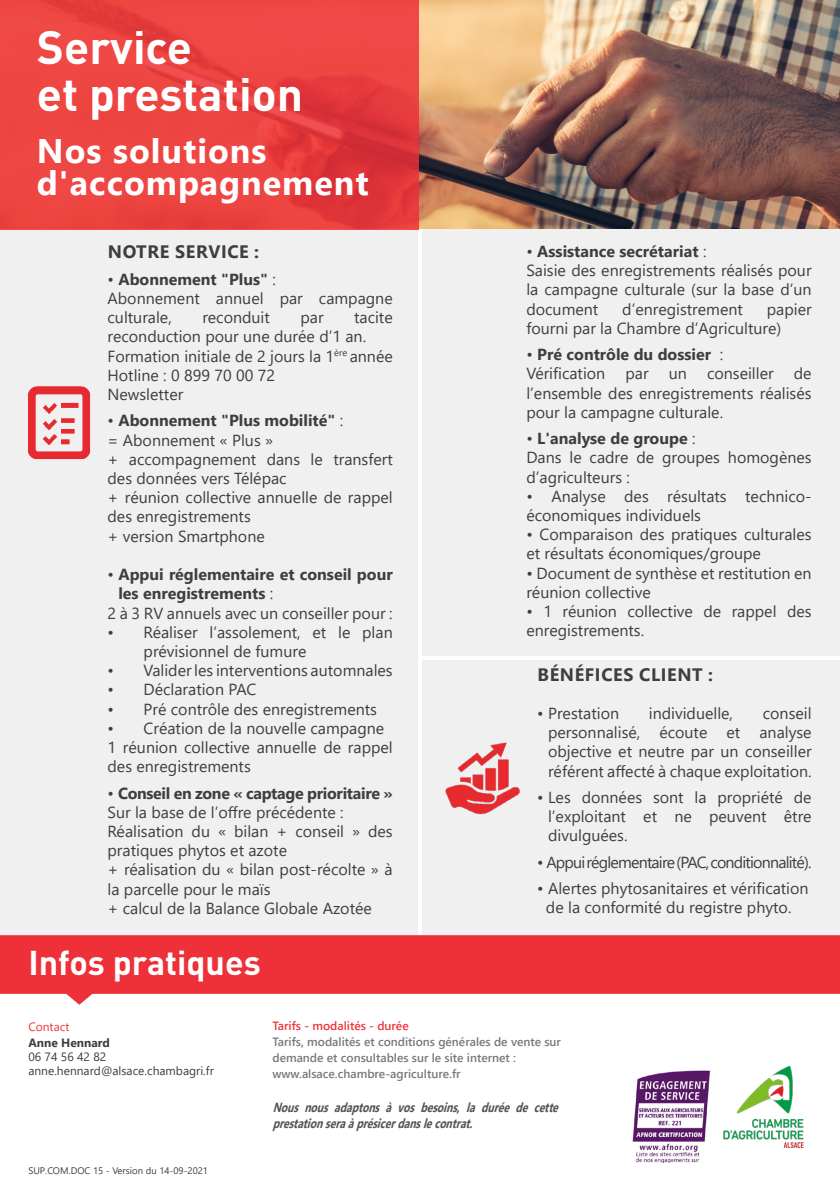
<style>
.page{position:relative;width:840px;height:1191px;background:#fff}
.page>*{position:absolute;margin:0;border:0;box-sizing:border-box;transform-origin:0 0}
.t1{font:700 46px/46.6px "DIN";color:#fff}
.t2{font:700 34px "Segoe UI";letter-spacing:.03em;color:#fff}
.t3{font:700 34px "DIN";color:#fff}
.t4{font:700 18px "Segoe UI";letter-spacing:.035em;color:#3e3e3f}
.t5{font:16px/19.2px "Segoe UI";color:#3e3e3f}
.t6{font:700 16px/19.2px "Segoe UI";color:#3e3e3f}
.t7{font:16px "Segoe UI";letter-spacing:-.05em;color:#3e3e3f}
.t8{font:700 16px "Segoe UI";letter-spacing:-.02em;color:#3e3e3f}
.t9{font:italic 700 13.2px/16px "Segoe UI";color:#535454;scale:.78 1}
.t10{font:600 12px/16px "Segoe UI";color:#76787b}
.t11{font:12px/14.4px "Segoe UI";color:#3e3e3f}
.t12{font:600 12px "Segoe UI";color:#ee343b}
.t13{font:700 12px "Segoe UI";color:#3e3e3f}
.t14{font:12px "Segoe UI";color:#ee343b}
.t15{font:9.6px "Segoe UI";color:#3e3e3f}
.s1{font-weight:400}
</style>
<div class="page">
<img style="left:418px;top:0;width:421px;height:230px">
<div style="left:0;top:230px;width:839px;height:721px;background:#f0f0f0"></div>
<hr style="left:418px;top:230px;width:3px;height:705px;background:#fff">
<svg style="left:0;top:0;width:418px;height:230px;background:#ea4240"></svg>
<svg style="left:0;top:935px;width:839px;height:69px;background:#f04e55"></svg>
<img style="left:632px;top:1065px;width:172px;height:97px">
<img style="left:445px;top:742px;width:75px;height:73px">
<img style="left:28px;top:386px;width:63px;height:74px">
<hr style="left:420px;top:656px;width:419px;height:3px;background:#fff">
<p class="t1" style="left:37px;top:22px;width:267px">Service<br>et prestation</p>
<p class="t2" style="left:37px;top:118px;width:231px">Nos solutions</p>
<p class="t2" style="left:37px;top:151px;width:333px">d'accompagnement</p>
<p class="t4" style="left:108px;top:235px;width:153px">NOTRE SERVICE :</p>
<p class="t6" style="left:107px;top:268px;width:170px"><span class="s1">•</span> Abonnement "Plus" <span class="s1">:</span></p>
<p class="t5" style="left:107px;top:287px;width:286px">Abonnement annuel par campagne culturale,</p>
<p class="t5" style="left:202px;top:306px;width:69px">reconduit</p>
<p class="t5" style="left:300px;top:306px;width:25px">par</p>
<p class="t5" style="left:107px;top:306px;width:286px;text-indent:246px">tacite reconduction pour une durée d’1 an.</p>
<p class="t5" style="left:107px;top:345px;width:286px">Formation initiale de 2 jours la 1<sup>ère</sup> année</p>
<p class="t5" style="left:107px;top:364px;width:169px">Hotline : 0 899 70 00 72</p>
<p class="t5" style="left:107px;top:383px;width:77px">Newsletter</p>
<p class="t6" style="left:107px;top:410px;width:237px"><span class="s1">•</span> Abonnement "Plus mobilité" <span class="s1">:</span></p>
<p class="t5" style="left:107px;top:429px;width:167px">= Abonnement « Plus »</p>
<p class="t5" style="left:107px;top:448px;width:286px">+ accompagnement dans le transfert des données vers Télépac</p>
<p class="t5" style="left:107px;top:486px;width:286px">+ réunion collective annuelle de rappel des enregistrements</p>
<p class="t5" style="left:107px;top:525px;width:159px">+ version Smartphone</p>
<p class="t6" style="left:118px;top:563px;width:275px;text-indent:-11px"><span class="s1">•</span> Appui réglementaire et conseil pour les enregistrements <span class="s1">:</span></p>
<p class="t5" style="left:107px;top:602px;width:286px">2 à 3 RV annuels avec un conseiller pour :</p>
<p class="t5" style="left:143px;top:621px;width:250px;text-indent:-36px">• Réaliser l’assolement, et le plan prévisionnel de fumure</p>
<p class="t5" style="left:107px;top:659px;width:286px">• Valider les interventions automnales</p>
<p class="t5" style="left:107px;top:678px;width:150px">• Déclaration PAC</p>
<p class="t5" style="left:107px;top:698px;width:271px">• Pré contrôle des enregistrements</p>
<p class="t5" style="left:107px;top:717px;width:278px">• Création de la nouvelle campagne</p>
<p class="t5" style="left:107px;top:736px;width:286px">1 réunion collective annuelle de rappel des enregistrements</p>
<p class="t8" style="left:107px;top:778px;width:286px"><span class="s1">•</span> Conseil en zone « captage prioritaire »</p>
<p class="t5" style="left:107px;top:801px;width:237px">Sur la base de l’offre précédente :</p>
<p class="t5" style="left:107px;top:820px;width:286px">Réalisation du « bilan + conseil » des pratiques phytos et azote</p>
<p class="t5" style="left:107px;top:858px;width:286px">+ réalisation du « bilan post-récolte » à la parcelle pour le maïs</p>
<p class="t5" style="left:107px;top:897px;width:266px">+ calcul de la Balance Globale Azotée</p>
<p class="t3" style="left:28px;top:941px;width:234px">Infos pratiques</p>
<p class="t6" style="left:526px;top:240px;width:181px"><span class="s1">•</span> Assistance secrétariat <span class="s1">:</span></p>
<p class="t5" style="left:526px;top:259px;width:286px;text-align:justify">Saisie des enregistrements réalisés pour la campagne culturale (sur la base d’un document</p>
<p class="t5" style="left:622px;top:298px;width:122px">d’enregistrement</p>
<p class="t5" style="left:526px;top:298px;width:286px;text-indent:240px">papier fourni par la Chambre d’Agriculture)</p>
<p class="t6" style="left:526px;top:344px;width:198px"><span class="s1">•</span> Pré contrôle du dossier <span class="s1">:</span></p>
<p class="t5" style="left:526px;top:363px;width:80px">Vérification</p>
<p class="t5" style="left:625px;top:363px;width:25px">par</p>
<p class="t5" style="left:668px;top:363px;width:20px">un</p>
<p class="t5" style="left:706px;top:363px;width:68px">conseiller</p>
<p class="t5" style="left:526px;top:363px;width:286px;text-align:justify;text-indent:267px">de l’ensemble des enregistrements réalisés pour la campagne culturale.</p>
<p class="t6" style="left:526px;top:428px;width:171px"><span class="s1">•</span> L'analyse de groupe <span class="s1">:</span></p>
<p class="t5" style="left:526px;top:447px;width:286px">Dans le cadre de groupes homogènes d’agriculteurs :</p>
<p class="t5" style="left:526px;top:485px;width:286px">• Analyse des résultats technico&shy;économiques individuels</p>
<p class="t5" style="left:526px;top:523px;width:286px">• Comparaison des pratiques culturales et résultats économiques/groupe</p>
<p class="t5" style="left:526px;top:562px;width:286px">• Document de synthèse et restitution en réunion collective</p>
<p class="t5" style="left:526px;top:600px;width:286px">• 1 réunion collective de rappel des enregistrements.</p>
<p class="t4" style="left:537px;top:657px;width:177px">BÉNÉFICES CLIENT :</p>
<p class="t5" style="left:537px;top:702px;width:83px">• Prestation</p>
<p class="t5" style="left:648px;top:702px;width:86px">individuelle,</p>
<p class="t5" style="left:547px;top:702px;width:265px;text-align:justify;text-indent:215px">conseil personnalisé, écoute et analyse objective et neutre par un conseiller référent affecté à chaque exploitation.</p>
<p class="t5" style="left:547px;top:786px;width:265px;text-align:justify;text-indent:-11px">• Les données sont la propriété de l’exploitant et ne peuvent être divulguées.</p>
<p class="t7" style="left:537px;top:847px;width:276px">• Appui réglementaire (PAC, conditionnalité).</p>
<p class="t5" style="left:537px;top:877px;width:273px;text-align:center">• Alertes phytosanitaires et vérification de la conformité du registre phyto.</p>
<p class="t14" style="left:28px;top:1015px;width:43px">Contact</p>
<p class="t13" style="left:28px;top:1031px;width:83px">Anne Hennard</p>
<p class="t11" style="left:28px;top:1048px;width:187px">06 74 56 42 82 anne.hennard@alsace.chambagri.fr</p>
<p class="t15" style="left:28px;top:1161px;width:181px">SUP.COM.DOC 15 - Version du 14-09-2021</p>
<p class="t12" style="left:272px;top:1014px;width:138px">Tarifs - modalités - durée</p>
<p class="t10" style="left:272px;top:1032px;width:290px">Tarifs, modalités et conditions générales de vente sur demande et consultables sur le site internet :</p>
<p class="t10" style="left:272px;top:1064px;width:189px">www.alsace.chambre-agriculture.fr</p>
<p class="t9" style="left:272px;top:1098px;width:375px">Nousnousadaptonsàvosbesoins,laduréedecette prestationseraàprésicerdanslecontrat.</p>
</div>
